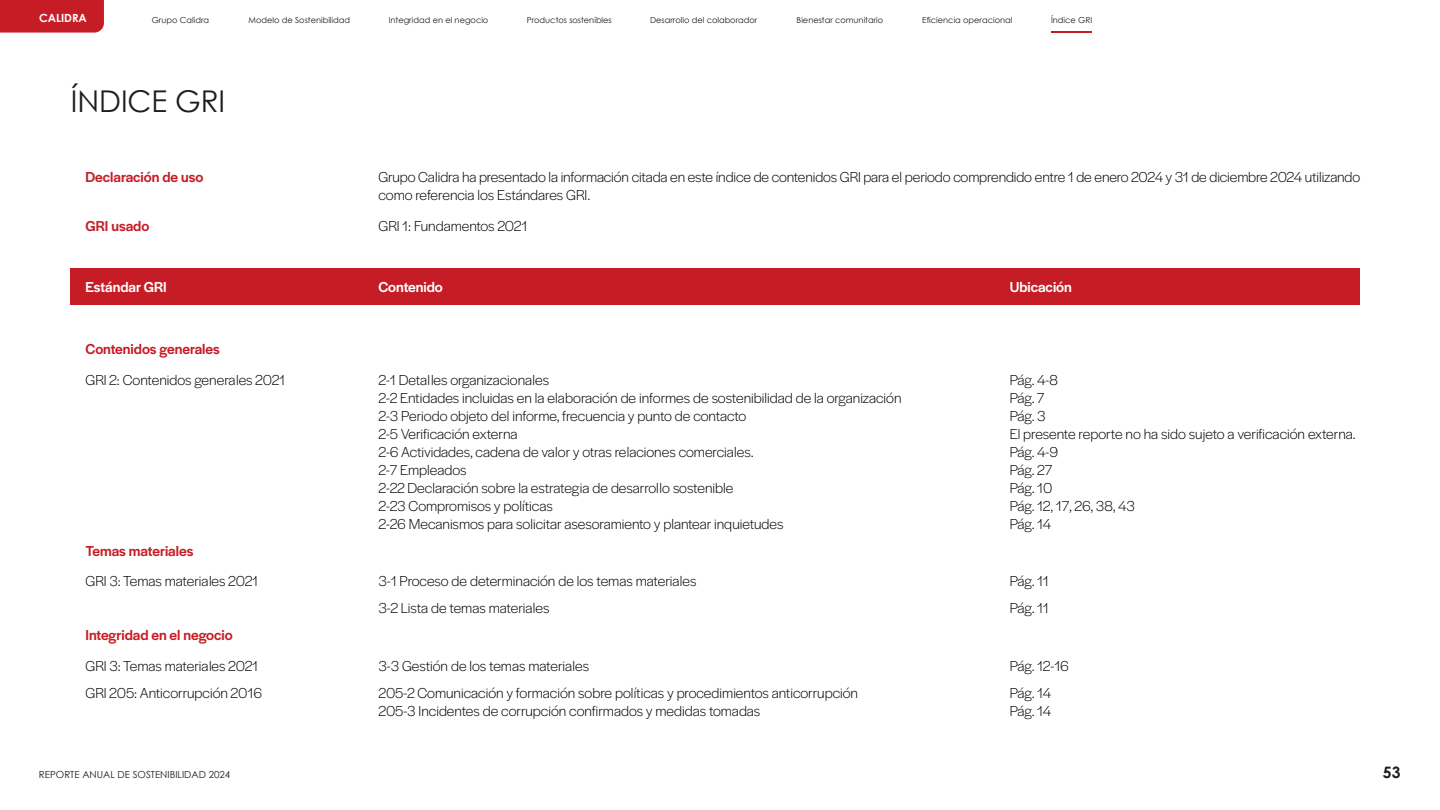
<style>
.page{position:relative;width:1440px;height:810px;background:#fff}
.page>*{position:absolute;margin:0;border:0;box-sizing:border-box;transform-origin:0 0}
.t1{font:30px "Century Gothic";color:#1d1d1b}
.t2{font:700 15.75px "Century Gothic";color:#1d1d1b}
.t3{font:15px/18px "Halyard Display VF";color:#000}
.t4{font:15px "Halyard Display VF";color:#c61c25}
.t5{font:15px "Halyard Display VF";color:#fff}
.t6{font:700 11.25px "Century Gothic";color:#fff}
.t7{font:9.75px "Century Gothic";color:#1d1d1b}
.t8{font:8.25px "Century Gothic";color:#1d1d1b}
</style>
<div class="page">
<div style="left:70px;top:268px;width:1290px;height:37px;background:#c61c25"></div>
<div style="left:0;top:0;width:104px;height:33px;background:#c61c25"></div>
<hr style="left:1051px;top:31px;width:41px;height:2px;background:#c61c25">
<p class="t6" style="left:39px;top:9px;width:49px">CALIDRA</p>
<p class="t8" style="left:152px;top:14px;width:59px">Grupo Calidra</p>
<p class="t8" style="left:249px;top:14px;width:103px">Modelo de Sostenibilidad</p>
<p class="t8" style="left:389px;top:14px;width:101px">Integridad en el negocio</p>
<p class="t8" style="left:527px;top:14px;width:86px">Productos sostenibles</p>
<p class="t8" style="left:650px;top:14px;width:109px">Desarrollo del colaborador</p>
<p class="t8" style="left:797px;top:14px;width:88px">Bienestar comunitario</p>
<p class="t8" style="left:922px;top:14px;width:92px">Eficiencia operacional</p>
<p class="t8" style="left:1051px;top:14px;width:43px">Índice GRI</p>
<h1 class="t1" style="left:71px;top:81px;width:156px">ÍNDICE GRI</h1>
<p class="t4" style="left:85px;top:167px;width:119px">Declaración de uso</p>
<p class="t3" style="left:378px;top:167px;width:983px">Grupo Calidra ha presentado la información citada en este índice de contenidos GRI para el periodo comprendido entre 1 de enero 2024 y 31 de diciembre 2024 utilizando como referencia los Estándares GRI.</p>
<p class="t4" style="left:85px;top:215px;width:65px">GRI usado</p>
<p class="t3" style="left:378px;top:216px;width:150px">GRI 1: Fundamentos 2021</p>
<p class="t5" style="left:85px;top:277px;width:83px">Estándar GRI</p>
<p class="t5" style="left:378px;top:277px;width:66px">Contenido</p>
<p class="t5" style="left:1010px;top:277px;width:64px">Ubicación</p>
<p class="t4" style="left:85px;top:338px;width:136px">Contenidos generales</p>
<p class="t3" style="left:85px;top:370px;width:201px">GRI 2: Contenidos generales 2021</p>
<p class="t3" style="left:378px;top:370px;width:172px">2-1 Detalles organizacionales</p>
<p class="t3" style="left:1010px;top:370px;width:50px">Pág. 4-8</p>
<p class="t3" style="left:378px;top:388px;width:525px">2-2 Entidades incluidas en la elaboración de informes de sostenibilidad de la organización</p>
<p class="t3" style="left:1010px;top:388px;width:36px">Pág. 7</p>
<p class="t3" style="left:378px;top:406px;width:369px">2-3 Periodo objeto del informe, frecuencia y punto de contacto</p>
<p class="t3" style="left:1010px;top:406px;width:37px">Pág. 3</p>
<p class="t3" style="left:378px;top:424px;width:141px">2-5 Verificación externa</p>
<p class="t3" style="left:1010px;top:424px;width:348px">El presente reporte no ha sido sujeto a verificación externa.</p>
<p class="t3" style="left:378px;top:442px;width:377px">2-6 Actividades, cadena de valor y otras relaciones comerciales.</p>
<p class="t3" style="left:1010px;top:442px;width:50px">Pág. 4-9</p>
<p class="t3" style="left:378px;top:460px;width:90px">2-7 Empleados</p>
<p class="t3" style="left:1010px;top:460px;width:44px">Pág. 27</p>
<p class="t3" style="left:378px;top:478px;width:356px">2-22 Declaración sobre la estrategia de desarrollo sostenible</p>
<p class="t3" style="left:1010px;top:478px;width:44px">Pág. 10</p>
<p class="t3" style="left:378px;top:496px;width:176px">2-23 Compromisos y políticas</p>
<p class="t3" style="left:1010px;top:496px;width:127px">Pág. 12, 17, 26, 38, 43</p>
<p class="t3" style="left:378px;top:514px;width:407px">2-26 Mecanismos para solicitar asesoramiento y plantear inquietudes</p>
<p class="t3" style="left:1010px;top:514px;width:43px">Pág. 14</p>
<p class="t4" style="left:85px;top:540px;width:109px">Temas materiales</p>
<p class="t3" style="left:85px;top:572px;width:174px">GRI 3: Temas materiales 2021</p>
<p class="t3" style="left:378px;top:572px;width:320px">3-1 Proceso de determinación de los temas materiales</p>
<p class="t3" style="left:1010px;top:572px;width:40px">Pág. 11</p>
<p class="t3" style="left:378px;top:599px;width:173px">3-2 Lista de temas materiales</p>
<p class="t3" style="left:1010px;top:599px;width:40px">Pág. 11</p>
<p class="t4" style="left:85px;top:625px;width:149px">Integridad en el negocio</p>
<p class="t3" style="left:85px;top:656px;width:174px">GRI 3: Temas materiales 2021</p>
<p class="t3" style="left:378px;top:656px;width:212px">3-3 Gestión de los temas materiales</p>
<p class="t3" style="left:1010px;top:656px;width:61px">Pág. 12-16</p>
<p class="t3" style="left:85px;top:683px;width:178px">GRI 205: Anticorrupción 2016</p>
<p class="t3" style="left:378px;top:683px;width:481px">205-2 Comunicación y formación sobre políticas y procedimientos anticorrupción</p>
<p class="t3" style="left:1010px;top:683px;width:43px">Pág. 14</p>
<p class="t3" style="left:378px;top:701px;width:383px">205-3 Incidentes de corrupción confirmados y medidas tomadas</p>
<p class="t3" style="left:1010px;top:701px;width:43px">Pág. 14</p>
<p class="t7" style="left:39px;top:768px;width:193px">REPORTE ANUAL DE SOSTENIBILIDAD 2024</p>
<p class="t2" style="left:1383px;top:760px;width:19px">53</p>
</div>
